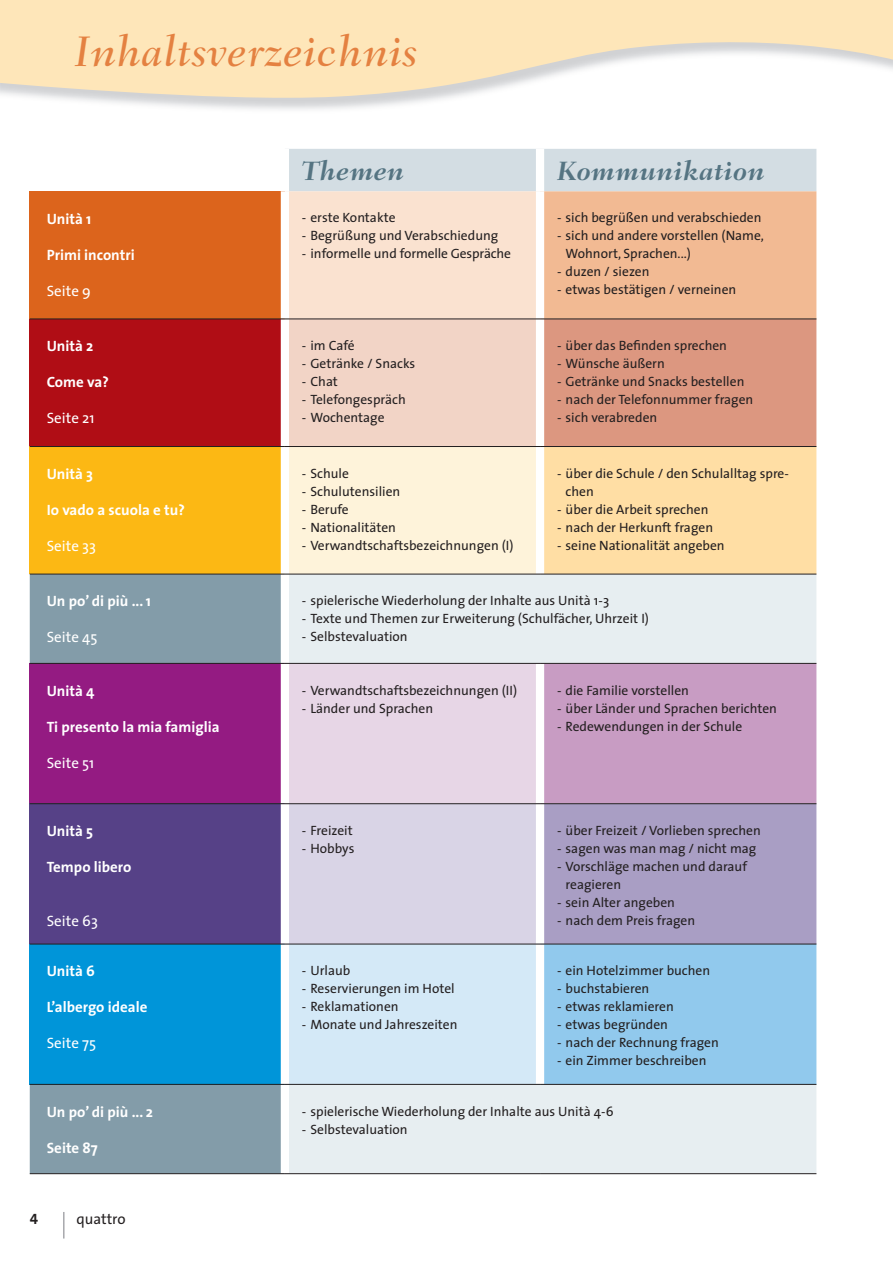
<style>
.page{position:relative;width:893px;height:1263px;background:#fff}
.page>*{position:absolute;margin:0;border:0;box-sizing:border-box;transform-origin:0 0}
.t1{font:italic 500 43.5px "Fairfield LT Std";letter-spacing:.02em;color:#e48141}
.t2{font:italic 700 27px "Fairfield LT Std";letter-spacing:.02em;color:#557482}
.t3{font:15px "The Sans CV Bold";color:#fff}
.t4{font:15px "The Sans CV";color:#fff}
.t5{font:15px "The Sans CV";color:#231f20}
.t6{font:15px "The Sans CV Bold Caps";color:#231f20}
.t7{font:13.5px/18px "The Sans CV";color:#231f20}
</style>
<div class="page">
<hr style="left:63px;top:1212px;width:2px;height:26px;background:#a8a9ad">
<svg style="left:0;top:0;width:892px;height:103px;fill:#fee6b9"></svg>
<div style="left:289px;top:149px;width:528px;height:1025px;background:#d3dde3"></div>
<div style="left:30px;top:191px;width:255px;height:128px;background:#dc641c"></div>
<div style="left:289px;top:191px;width:247px;height:128px;background:#fae2d0"></div>
<div style="left:544px;top:191px;width:273px;height:128px;background:#f2ba93"></div>
<div style="left:30px;top:319px;width:255px;height:127px;background:#b00d15"></div>
<div style="left:289px;top:320px;width:247px;height:126px;background:#f2d4c6"></div>
<div style="left:544px;top:319px;width:273px;height:127px;background:#dc9780"></div>
<div style="left:30px;top:446px;width:255px;height:128px;background:#fcb814"></div>
<div style="left:289px;top:447px;width:247px;height:127px;background:#fef3da"></div>
<div style="left:544px;top:446px;width:273px;height:128px;background:#ffdea4"></div>
<div style="left:30px;top:575px;width:251px;height:598px;background:#839ca9"></div>
<div style="left:289px;top:575px;width:527px;height:598px;background:#e7eef1"></div>
<div style="left:30px;top:663px;width:255px;height:141px;background:#941b82"></div>
<div style="left:289px;top:664px;width:247px;height:139px;background:#e7d6e6"></div>
<div style="left:544px;top:663px;width:273px;height:141px;background:#c89cc3"></div>
<div style="left:30px;top:804px;width:255px;height:140px;background:#564187"></div>
<div style="left:289px;top:804px;width:247px;height:140px;background:#d9d4e6"></div>
<div style="left:544px;top:804px;width:273px;height:140px;background:#a99ec4"></div>
<div style="left:30px;top:944px;width:255px;height:140px;background:#0095d9"></div>
<div style="left:289px;top:945px;width:247px;height:139px;background:#d4e9f7"></div>
<div style="left:544px;top:944px;width:273px;height:140px;background:#91c9ed"></div>
<div style="left:536px;top:149px;width:8px;height:42px;background:#fff"></div>
<div style="left:281px;top:191px;width:8px;height:128px;background:#fff"></div>
<div style="left:536px;top:191px;width:8px;height:128px;background:#fff"></div>
<div style="left:281px;top:319px;width:8px;height:127px;background:#fff"></div>
<div style="left:536px;top:319px;width:8px;height:127px;background:#fff"></div>
<div style="left:281px;top:447px;width:8px;height:127px;background:#fff"></div>
<div style="left:536px;top:447px;width:8px;height:127px;background:#fff"></div>
<div style="left:281px;top:664px;width:8px;height:139px;background:#fff"></div>
<div style="left:536px;top:664px;width:8px;height:139px;background:#fff"></div>
<div style="left:281px;top:804px;width:8px;height:140px;background:#fff"></div>
<div style="left:536px;top:804px;width:8px;height:140px;background:#fff"></div>
<div style="left:281px;top:944px;width:8px;height:140px;background:#fff"></div>
<div style="left:536px;top:944px;width:8px;height:140px;background:#fff"></div>
<hr style="left:30px;top:319px;width:255px;height:1px;background:#231f20">
<hr style="left:285px;top:319px;width:255px;height:1px;background:#231f20">
<hr style="left:540px;top:319px;width:276px;height:1px;background:#231f20">
<hr style="left:30px;top:446px;width:255px;height:1px;background:#231f20">
<hr style="left:285px;top:446px;width:255px;height:1px;background:#231f20">
<hr style="left:540px;top:446px;width:276px;height:1px;background:#231f20">
<hr style="left:30px;top:574px;width:255px;height:1px;background:#231f20">
<hr style="left:285px;top:574px;width:255px;height:1px;background:#231f20">
<hr style="left:540px;top:574px;width:276px;height:1px;background:#231f20">
<hr style="left:30px;top:663px;width:255px;height:1px;background:#231f20">
<hr style="left:285px;top:663px;width:255px;height:1px;background:#231f20">
<hr style="left:540px;top:663px;width:276px;height:1px;background:#231f20">
<hr style="left:30px;top:803px;width:255px;height:1px;background:#231f20">
<hr style="left:285px;top:803px;width:255px;height:1px;background:#231f20">
<hr style="left:540px;top:803px;width:276px;height:1px;background:#231f20">
<hr style="left:30px;top:944px;width:255px;height:1px;background:#231f20">
<hr style="left:285px;top:944px;width:255px;height:1px;background:#231f20">
<hr style="left:540px;top:944px;width:276px;height:1px;background:#231f20">
<hr style="left:30px;top:1084px;width:255px;height:1px;background:#231f20">
<hr style="left:285px;top:1084px;width:255px;height:1px;background:#231f20">
<hr style="left:540px;top:1084px;width:276px;height:1px;background:#231f20">
<hr style="left:30px;top:1173px;width:255px;height:1px;background:#231f20">
<hr style="left:285px;top:1173px;width:255px;height:1px;background:#231f20">
<hr style="left:540px;top:1173px;width:276px;height:1px;background:#231f20">
<svg style="left:892px;top:0;width:1px;height:72px"></svg>
<h1 class="t1" style="left:74px;top:25px;width:345px">Inhaltsverzeichnis</h1>
<p class="t3" style="left:47px;top:206px;width:46px">Unità 1</p>
<p class="t3" style="left:47px;top:242px;width:89px">Primi incontri</p>
<p class="t4" style="left:47px;top:278px;width:46px">Seite 9</p>
<p class="t3" style="left:47px;top:333px;width:48px">Unità 2</p>
<p class="t3" style="left:47px;top:369px;width:64px">Come va?</p>
<p class="t4" style="left:47px;top:406px;width:49px">Seite 21</p>
<p class="t3" style="left:47px;top:461px;width:48px">Unità 3</p>
<p class="t3" style="left:47px;top:497px;width:140px">Io vado a scuola e tu?</p>
<p class="t4" style="left:47px;top:533px;width:51px">Seite 33</p>
<p class="t3" style="left:47px;top:589px;width:106px">Un po’ di più ... 1</p>
<p class="t4" style="left:47px;top:625px;width:52px">Seite 45</p>
<p class="t3" style="left:47px;top:678px;width:49px">Unità 4</p>
<p class="t3" style="left:47px;top:714px;width:174px">Ti presento la mia famiglia</p>
<p class="t4" style="left:47px;top:750px;width:49px">Seite 51</p>
<p class="t3" style="left:47px;top:818px;width:48px">Unità 5</p>
<p class="t3" style="left:47px;top:854px;width:86px">Tempo libero</p>
<p class="t4" style="left:47px;top:908px;width:53px">Seite 63</p>
<p class="t3" style="left:47px;top:958px;width:50px">Unità 6</p>
<p class="t3" style="left:47px;top:994px;width:102px">L’albergo ideale</p>
<p class="t4" style="left:47px;top:1031px;width:51px">Seite 75</p>
<p class="t3" style="left:47px;top:1099px;width:108px">Un po’ di più ... 2</p>
<p class="t3" style="left:47px;top:1135px;width:53px">Seite 87</p>
<p class="t6" style="left:30px;top:1206px;width:10px">4</p>
<p class="t5" style="left:77px;top:1206px;width:51px">quattro</p>
<h2 class="t2" style="left:302px;top:154px;width:104px">Themen</h2>
<h2 class="t2" style="left:557px;top:154px;width:209px">Kommunikation</h2>
<p class="t7" style="left:302px;top:208px;width:95px">- erste Kontakte</p>
<p class="t7" style="left:302px;top:226px;width:198px">- Begrüßung und Verabschiedung</p>
<p class="t7" style="left:302px;top:244px;width:211px">- informelle und formelle Gespräche</p>
<p class="t7" style="left:302px;top:336px;width:54px">- im Café</p>
<p class="t7" style="left:302px;top:354px;width:115px">- Getränke / Snacks</p>
<p class="t7" style="left:302px;top:372px;width:38px">- Chat</p>
<p class="t7" style="left:302px;top:390px;width:105px">- Telefongespräch</p>
<p class="t7" style="left:302px;top:408px;width:84px">- Wochentage</p>
<p class="t7" style="left:302px;top:464px;width:49px">- Schule</p>
<p class="t7" style="left:302px;top:482px;width:100px">- Schulutensilien</p>
<p class="t7" style="left:302px;top:500px;width:48px">- Berufe</p>
<p class="t7" style="left:302px;top:518px;width:96px">- Nationalitäten</p>
<p class="t7" style="left:302px;top:536px;width:213px">- Verwandtschafts bezeichnungen (I)</p>
<p class="t7" style="left:557px;top:208px;width:206px">- sich begrüßen und verabschieden</p>
<p class="t7" style="left:566px;top:226px;width:200px;text-indent:-9px">- sich und andere vorstellen (Name,<br>Wohnort, Sprachen...)</p>
<p class="t7" style="left:557px;top:262px;width:94px">- duzen / siezen</p>
<p class="t7" style="left:557px;top:280px;width:181px">- etwas bestätigen / verneinen</p>
<p class="t7" style="left:557px;top:336px;width:171px">- über das Befinden sprechen</p>
<p class="t7" style="left:557px;top:354px;width:109px">- Wünsche äußern</p>
<p class="t7" style="left:557px;top:372px;width:189px">- Getränke und Snacks bestellen</p>
<p class="t7" style="left:557px;top:390px;width:198px">- nach der Telefonnummer fragen</p>
<p class="t7" style="left:557px;top:408px;width:102px">- sich verabreden</p>
<p class="t7" style="left:566px;top:464px;width:225px;text-indent:-9px">- über die Schule / den Schulalltag spre&shy;chen</p>
<p class="t7" style="left:557px;top:500px;width:153px">- über die Arbeit sprechen</p>
<p class="t7" style="left:557px;top:518px;width:158px">- nach der Herkunft fragen</p>
<p class="t7" style="left:557px;top:536px;width:169px">- seine Nationalität angeben</p>
<p class="t7" style="left:302px;top:591px;width:309px">- spielerische Wiederholung der Inhalte aus Unità 1-3</p>
<p class="t7" style="left:302px;top:609px;width:349px">- Texte und Themen zur Erweiterung (Schulfächer, Uhrzeit I)</p>
<p class="t7" style="left:302px;top:627px;width:107px">- Selbstevaluation</p>
<p class="t7" style="left:302px;top:680px;width:217px">- Verwandtschaftsbezeichnungen (II)</p>
<p class="t7" style="left:302px;top:698px;width:133px">- Länder und Sprachen</p>
<p class="t7" style="left:557px;top:680px;width:134px">- die Familie vorstellen</p>
<p class="t7" style="left:557px;top:698px;width:221px">- über Länder und Sprachen berichten</p>
<p class="t7" style="left:557px;top:716px;width:187px">- Redewendungen in der Schule</p>
<p class="t7" style="left:302px;top:821px;width:52px">- Freizeit</p>
<p class="t7" style="left:302px;top:839px;width:54px">- Hobbys</p>
<p class="t7" style="left:557px;top:821px;width:205px">- über Freizeit / Vorlieben sprechen</p>
<p class="t7" style="left:557px;top:839px;width:201px">- sagen was man mag / nicht mag</p>
<p class="t7" style="left:566px;top:857px;width:183px;text-indent:-9px">- Vorschläge machen und darauf reagieren</p>
<p class="t7" style="left:557px;top:893px;width:120px">- sein Alter angeben</p>
<p class="t7" style="left:557px;top:911px;width:140px">- nach dem Preis fragen</p>
<p class="t7" style="left:302px;top:961px;width:50px">- Urlaub</p>
<p class="t7" style="left:302px;top:979px;width:154px">- Reservierungen im Hotel</p>
<p class="t7" style="left:302px;top:997px;width:98px">- Reklamationen</p>
<p class="t7" style="left:302px;top:1015px;width:157px">- Monate und Jahreszeiten</p>
<p class="t7" style="left:557px;top:961px;width:155px">- ein Hotelzimmer buchen</p>
<p class="t7" style="left:557px;top:979px;width:94px">- buchstabieren</p>
<p class="t7" style="left:557px;top:997px;width:118px">- etwas reklamieren</p>
<p class="t7" style="left:557px;top:1015px;width:112px">- etwas begründen</p>
<p class="t7" style="left:557px;top:1033px;width:163px">- nach der Rechnung fragen</p>
<p class="t7" style="left:557px;top:1051px;width:151px">- ein Zimmer beschreiben</p>
<p class="t7" style="left:302px;top:1101px;width:313px">- spielerische Wiederholung der Inhalte aus Unità 4-6</p>
<p class="t7" style="left:302px;top:1119px;width:107px">- Selbstevaluation</p>
</div>
